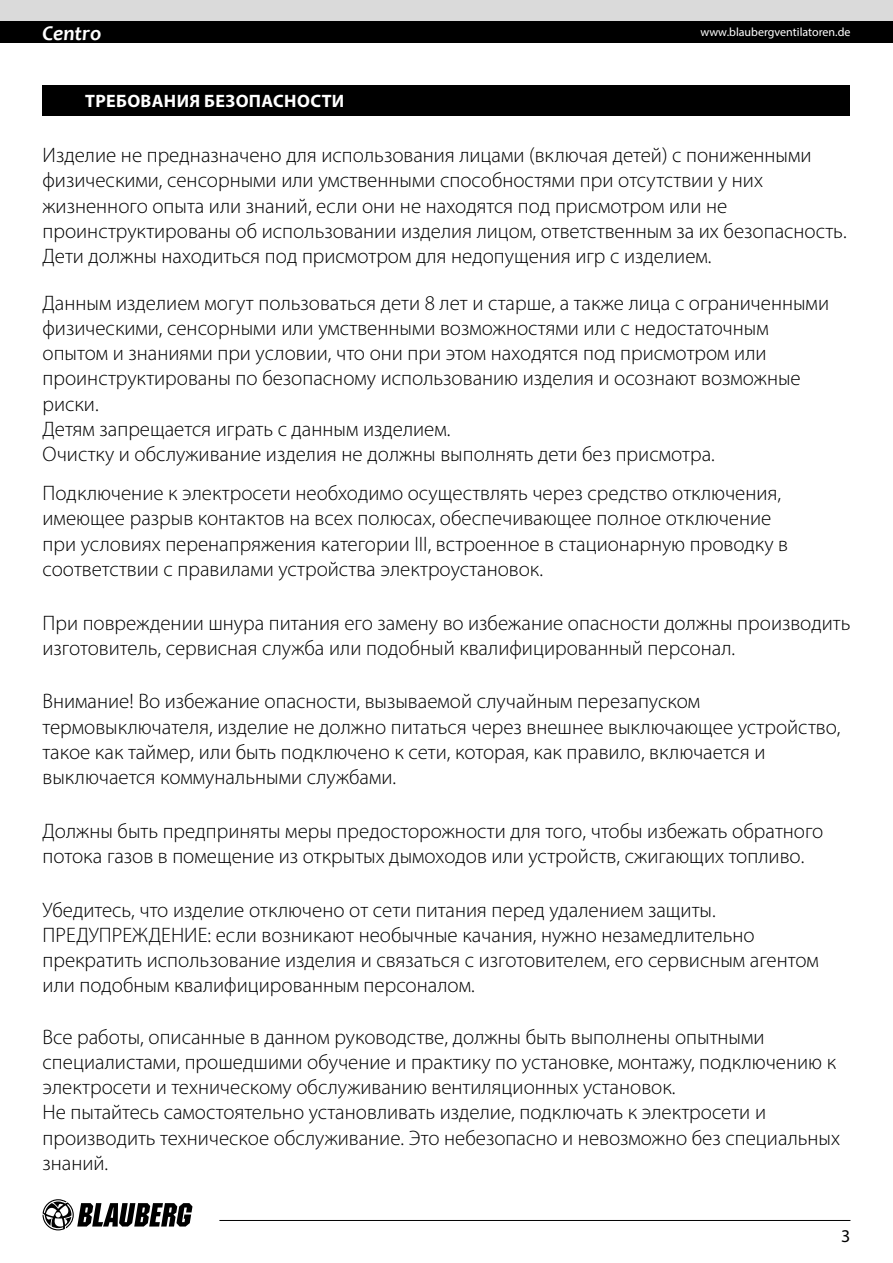
<style>
.page{position:relative;width:893px;height:1263px;background:#fff}
.page>*{position:absolute;margin:0;border:0;box-sizing:border-box;transform-origin:0 0}
.t1{font:300 21px/25.2px "Myriad Pro";color:#000}
.t2{font:italic 700 21px "Candara";color:#fff}
.t3{font:700 18px "Myriad Pro";letter-spacing:.02em;color:#fff}
.t4{font:18px "Myriad Pro";color:#000}
.t5{font:12px "Myriad Pro";color:#fff}
</style>
<div class="page">
<div style="left:0;top:0;width:893px;height:21px;background:#dadada"></div>
<div style="left:0;top:21px;width:893px;height:22px;background:#000"></div>
<svg style="left:43px;top:1199px;width:149px;height:31px"></svg>
<hr style="left:219px;top:1220px;width:631px;height:1px;background:#000">
<div style="left:43px;top:85px;width:807px;height:31px;background:#000"></div>
<p class="t2" style="left:43px;top:20px;width:60px">Centro</p>
<p class="t5" style="left:700px;top:25px;width:152px">www.blaubergventilatoren.de</p>
<p class="t3" style="left:85px;top:89px;width:261px">ТРЕБОВАНИЯ БЕЗОПАСНОСТИ</p>
<p class="t1" style="left:43px;top:143px;width:806px">Изделие не предназначено для использования лицами (включая детей) с пониженными физическими, сенсорными или умственными способностями при отсутствии у них жизненного опыта или знаний, если они не находятся под присмотром или не проинструктированы об использовании изделия лицом, ответственным за их безопасность.<br>Дети должны находиться под присмотром для недопущения игр с изделием.</p>
<p class="t1" style="left:43px;top:291px;width:788px">Данным изделием могут пользоваться дети 8 лет и старше, а также лица с ограниченными физическими, сенсорными или умственными возможностями или с недостаточным опытом и знаниями при условии, что они при этом находятся под присмотром или проинструктированы по безопасному использованию изделия и осознают возможные риски.<br>Детям запрещается играть с данным изделием.<br>Очистку и обслуживание изделия не должны выполнять дети без присмотра.</p>
<p class="t1" style="left:43px;top:481px;width:747px">Подключение к электросети необходимо осуществлять через средство отключения, имеющее разрыв контактов на всех полюсах, обеспечивающее полное отключение при условиях перенапряжения категории III, встроенное в стационарную проводку в соответствии с правилами устройства электроустановок.</p>
<p class="t1" style="left:43px;top:610px;width:809px">При повреждении шнура питания его замену во избежание опасности должны производить изготовитель, сервисная служба или подобный квалифицированный персонал.</p>
<p class="t1" style="left:43px;top:689px;width:799px">Внимание! Во избежание опасности, вызываемой случайным перезапуском термовыключателя, изделие не должно питаться через внешнее выключающее устройство, такое как таймер, или быть подключено к сети, которая, как правило, включается и выключается коммунальными службами.</p>
<p class="t1" style="left:43px;top:818px;width:782px">Должны быть предприняты меры предосторожности для того, чтобы избежать обратного потока газов в помещение из открытых дымоходов или устройств, сжигающих топливо.</p>
<p class="t1" style="left:43px;top:897px;width:778px">Убедитесь, что изделие отключено от сети питания перед удалением защиты.<br>ПРЕДУПРЕЖДЕНИЕ: если возникают необычные качания, нужно незамедлительно прекратить использование изделия и связаться с изготовителем, его сервисным агентом или подобным квалифицированным персоналом.</p>
<p class="t1" style="left:43px;top:1024px;width:799px">Все работы, описанные в данном руководстве, должны быть выполнены опытными специалистами, прошедшими обучение и практику по установке, монтажу, подключению к электросети и техническому обслуживанию вентиляционных установок.<br>Не пытайтесь самостоятельно установливать изделие, подключать к электросети и производить техническое обслуживание. Это небезопасно и невозможно без специальных знаний.</p>
<p class="t4" style="left:841px;top:1224px;width:11px">3</p>
</div>
